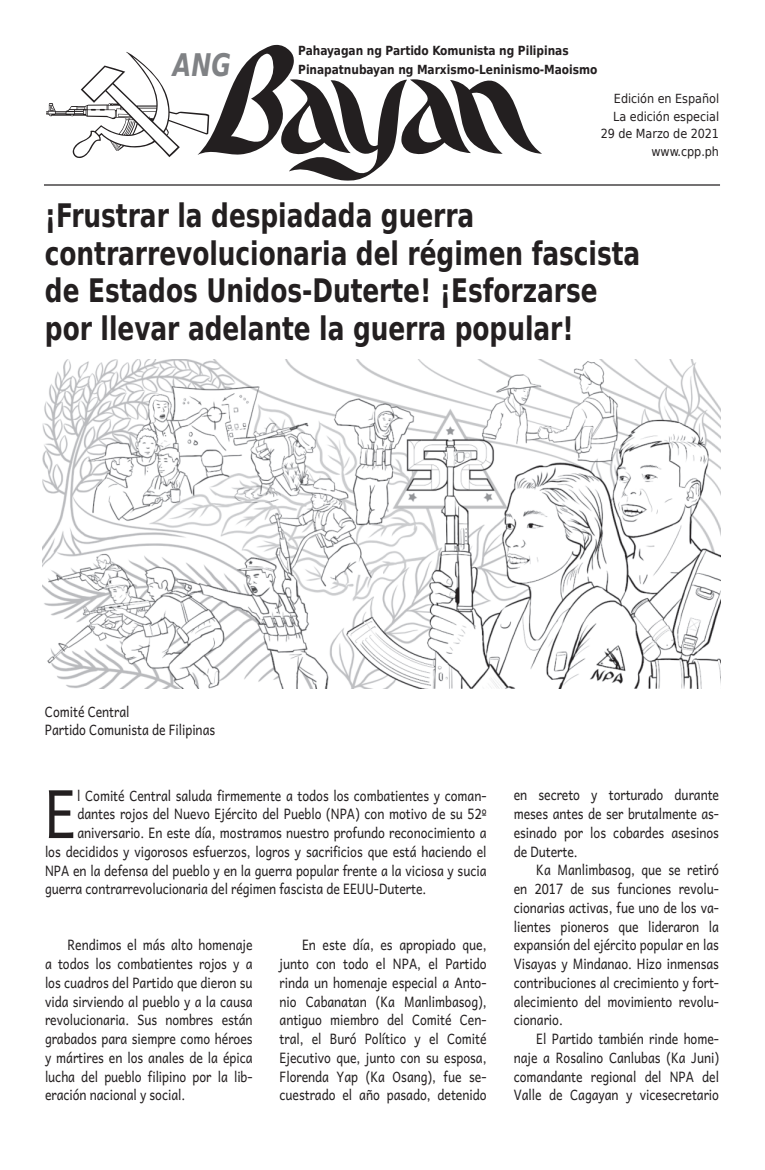
<style>
.page{position:relative;width:765px;height:1170px;background:#fff}
.page>*{position:absolute;margin:0;border:0;box-sizing:border-box;transform-origin:0 0}
.t1{font:67px "Andika New Basic";color:#231f20;scale:.85 1}
.t2{font:700 32.5px/37.5px "DejaVu Sans Condensed";color:#231f20;scale:.85 1}
.t3{font:italic 700 31.25px "DejaVu Sans Condensed";color:#808285;scale:.85 1}
.t4{font:14.38px/18.8px "Andika New Basic";letter-spacing:-.005em;color:#231f20;text-align:justify;scale:.85 1}
.t5{font:700 12.5px/18.8px "DejaVu Sans";letter-spacing:-.005em;color:#231f20;scale:.85 1}
.t6{font:12.5px/17.5px "DejaVu Sans";letter-spacing:-.005em;color:#231f20;text-align:right;scale:.9 1}
</style>
<div class="page">
<svg style="left:46px;top:52px;width:151px;height:106px"></svg>
<hr style="left:44px;top:184px;width:676px;height:2px;background:#231f20">
<svg style="left:197px;top:45px;width:345px;height:136px"></svg>
<img style="left:42px;top:360px;width:679px;height:328px">
<h3 class="t3" style="left:173px;top:47px;width:70px">ANG</h3>
<p class="t5" style="left:298px;top:41px;width:353px">Pahayagan ng Partido Komunista ng Pilipinas<br>Pinapatnubayan ng Marxismo-Leninismo-Maoismo</p>
<p class="t6" style="left:601px;top:90px;width:133px">Edición en Español<br>La edición especial<br>29 de Marzo de 2021 www.cpp.ph</p>
<h2 class="t2" style="left:45px;top:197px;width:702px">¡Frustrar la despiadada guerra contrarrevolucionaria del régimen fascista de Estados Unidos-Duterte! ¡Esforzarse por llevar adelante la guerra popular!</h2>
<p class="t4" style="left:45px;top:701px;width:202px">Comité Central<br>Partido Comunista de Filipinas</p>
<h1 class="t1" style="left:44px;top:756px;width:39px">E</h1>
<p class="t4" style="left:77px;top:785px;width:483px">l Comité Central saluda firmemente a todos los combatientes y coman‐</p>
<p class="t4" style="left:77px;top:804px;width:483px">dantes rojos del Nuevo Ejército del Pueblo (NPA) con motivo de su 52º</p>
<p class="t4" style="left:77px;top:823px;width:483px">aniversario. En este día, mostramos nuestro profundo reconocimiento a</p>
<p class="t4" style="left:45px;top:841px;width:521px">los decididos y vigorosos esfuerzos, logros y sacrificios que está haciendo el</p>
<p class="t4" style="left:45px;top:860px;width:521px">NPA en la defensa del pueblo y en la guerra popular frente a la viciosa y sucia</p>
<p class="t4" style="left:45px;top:879px;width:450px">guerra contrarrevolucionaria del régimen fascista de EEUU-Duterte.</p>
<p class="t4" style="left:45px;top:935px;width:246px;text-indent:22px">Rendimos el más alto homenaje a todos los combatientes rojos y a los cuadros del Partido que dieron su vida sirviendo al pueblo y a la causa revolucionaria. Sus nombres están grabados para siempre como héroes y mártires en los anales de la épica lucha del pueblo filipino por la lib‐ eración nacional y social.</p>
<p class="t4" style="left:280px;top:935px;width:245px;text-indent:22px">En este día, es apropiado que, junto con todo el NPA, el Partido rinda un homenaje especial a Anto‐ nio Cabanatan (Ka Manlimbasog), antiguo miembro del Comité Cen‐ tral, el Buró Político y el Comité Ejecutivo que, junto con su esposa, Florenda Yap (Ka Osang), fue se‐ cuestrado el año pasado, detenido</p>
<p class="t4" style="left:514px;top:785px;width:243px">en secreto y torturado durante meses antes de ser brutalmente as‐ esinado por los cobardes asesinos de Duterte.</p>
<p class="t4" style="left:514px;top:860px;width:243px;text-indent:22px">Ka Manlimbasog, que se retiró en 2017 de sus funciones revolu‐ cionarias activas, fue uno de los va‐ lientes pioneros que lideraron la expansión del ejército popular en las Visayas y Mindanao. Hizo inmensas contribuciones al crecimiento y fort‐ alecimiento del movimiento revolu‐ cionario.</p>
<p class="t4" style="left:514px;top:1029px;width:243px;text-indent:22px">El Partido también rinde home‐ naje a Rosalino Canlubas (Ka Juni) comandante regional del NPA del Valle de Cagayan y vicesecretario</p>
</div>
